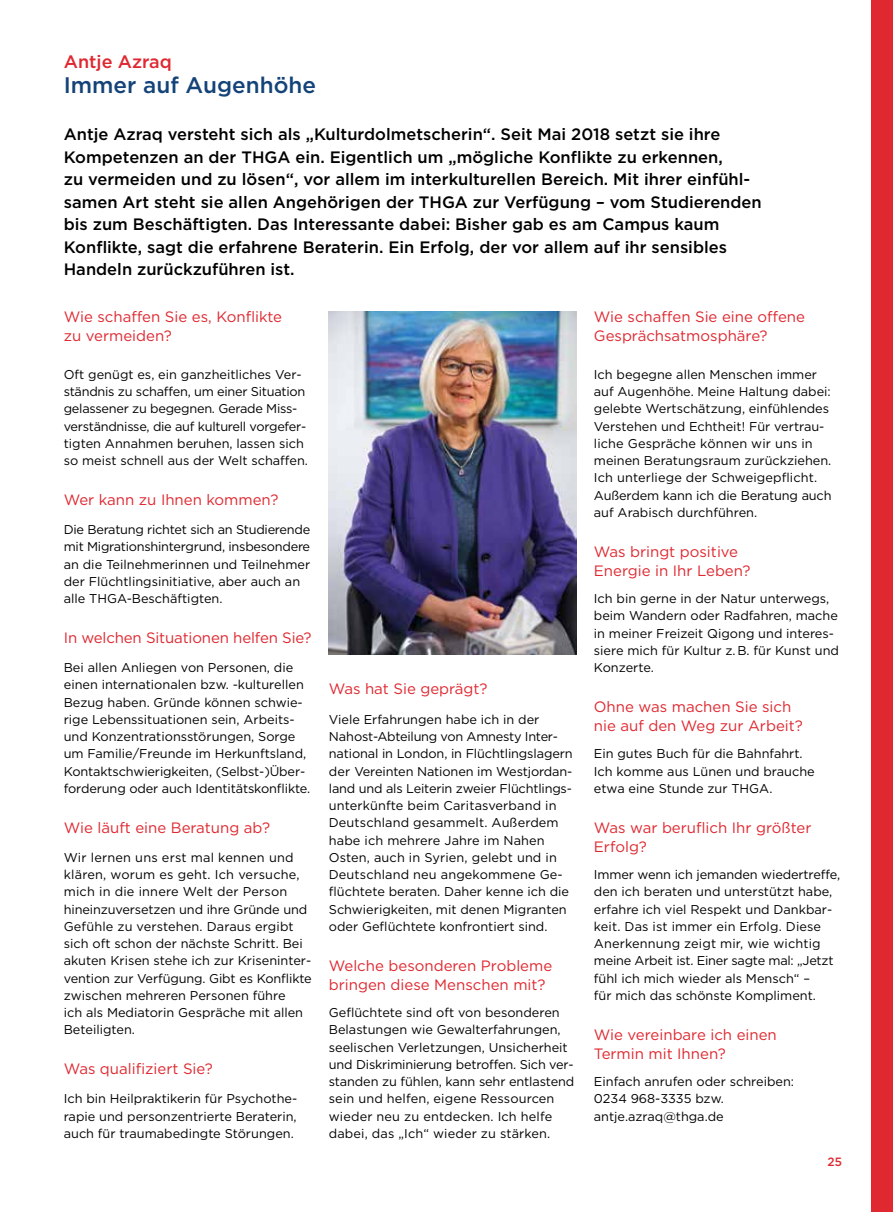
<style>
.page{position:relative;width:893px;height:1212px;background:#fff}
.page>*{position:absolute;margin:0;border:0;box-sizing:border-box;transform-origin:0 0}
.t1{font:500 22.5px "Gotham";color:#144378}
.t2{font:500 18px "Gotham";color:#df2830}
.t3{font:500 16.5px/22.5px "Gotham";color:#000}
.t4{font:15px/18.8px "Gotham";color:#df2830}
.t5{font:12.75px/17.2px "Gotham";color:#000}
.t6{font:12.75px/17.2px "Gotham";letter-spacing:-.02em;color:#000}
.t7{font:500 12px "Gotham";color:#df2830}
</style>
<div class="page">
<div style="left:872px;top:0;width:21px;height:1212px;background:#df2830"></div>
<img style="left:329px;top:311px;width:248px;height:344px">
<h2 class="t2" style="left:64px;top:50px;width:110px">Antje Azraq</h2>
<h1 class="t1" style="left:64px;top:71px;width:254px">Immer auf Augenhöhe</h1>
<p class="t3" style="left:64px;top:123px;width:699px">Antje Azraq versteht sich als „Kulturdolmetscherin“. Seit Mai 2018 setzt sie ihre Kompetenzen an der THGA ein. Eigentlich um „mögliche Konflikte zu erkennen,<br>zu vermeiden und zu lösen“, vor allem im interkulturellen Bereich. Mit ihrer einfühl&shy;samen Art steht sie allen Angehörigen der THGA zur Verfügung – vom Studierenden bis zum Beschäftigten. Das Interessante dabei: Bisher gab es am Campus kaum Konflikte, sagt die erfahrene Beraterin. Ein Erfolg, der vor allem auf ihr sensibles Handeln zurückzuführen ist.</p>
<p class="t4" style="left:594px;top:307px;width:213px">Wie schaffen Sie eine offene<br>Gesprächsatmosphäre?</p>
<p class="t5" style="left:594px;top:365px;width:239px">Ich begegne allen Menschen immer auf Augenhöhe. Meine Haltung dabei: gelebte Wertschätzung, einfühlendes Verstehen und Echtheit! Für vertrau&shy;liche Gespräche können wir uns in meinen Beratungsraum zurückziehen.<br>Ich unterliege der Schweigepflicht.<br>Außerdem kann ich die Beratung auch auf Arabisch durchführen.</p>
<p class="t4" style="left:594px;top:542px;width:158px">Was bringt positive<br>Energie in Ihr Leben?</p>
<p class="t5" style="left:594px;top:590px;width:247px">Ich bin gerne in der Natur unterwegs, beim Wandern oder Radfahren, mache in meiner Freizeit Qigong und interes&shy;siere mich für Kultur z. B. für Kunst und<br>Konzerte.</p>
<p class="t4" style="left:594px;top:697px;width:211px">Ohne was machen Sie sich nie auf den Weg zur Arbeit?</p>
<p class="t5" style="left:594px;top:745px;width:222px">Ein gutes Buch für die Bahnfahrt.<br>Ich komme aus Lünen und brauche etwa eine Stunde zur THGA.</p>
<p class="t4" style="left:594px;top:818px;width:219px">Was war beruflich Ihr größter<br>Erfolg?</p>
<p class="t5" style="left:594px;top:866px;width:248px">Immer wenn ich jemanden wiedertreffe, den ich beraten und unterstützt habe, erfahre ich viel Respekt und Dankbar&shy;keit. Das ist immer ein Erfolg. Diese Anerkennung zeigt mir, wie wichtig meine Arbeit ist. Einer sagte mal: „Jetzt fühl ich mich wieder als Mensch“ –<br>für mich das schönste Kompliment.</p>
<p class="t4" style="left:594px;top:1025px;width:184px">Wie vereinbare ich einen<br>Termin mit Ihnen?</p>
<p class="t5" style="left:594px;top:1073px;width:202px">Einfach anrufen oder schreiben:<br>0234 968-3335 bzw. antje.azraq@thga.de</p>
<p class="t7" style="left:827px;top:1154px;width:16px">25</p>
<p class="t4" style="left:64px;top:307px;width:220px">Wie schaffen Sie es, Konflikte zu vermeiden?</p>
<p class="t6" style="left:64px;top:365px;width:246px">Oft genügt es, ein ganzheitliches Ver&shy;ständnis zu schaffen, um einer Situation gelassener zu begegnen. Gerade Miss&shy;verständnisse, die auf kulturell vorgefer&shy;tigten Annahmen beruhen, lassen sich so meist schnell aus der Welt schaffen.</p>
<p class="t4" style="left:64px;top:490px;width:216px">Wer kann zu Ihnen kommen?</p>
<p class="t5" style="left:64px;top:521px;width:248px">Die Beratung richtet sich an Studierende mit Migrationshintergrund, insbesondere an die Teilnehmerinnen und Teilnehmer der Flüchtlingsinitiative, aber auch an alle THGA-Beschäftigten.</p>
<p class="t4" style="left:64px;top:628px;width:249px">In welchen Situationen helfen Sie?</p>
<p class="t5" style="left:64px;top:659px;width:248px">Bei allen Anliegen von Personen, die einen internationalen bzw. -kulturellen Bezug haben. Gründe können schwie&shy;rige Lebenssituationen sein, Arbeits&shy;und Konzentrationsstörungen, Sorge um Familie/Freunde im Herkunftsland, Kontaktschwierigkeiten, (Selbst-)Über&shy;forderung oder auch Identitätskonflikte.</p>
<p class="t4" style="left:64px;top:818px;width:208px">Wie läuft eine Beratung ab?</p>
<p class="t5" style="left:64px;top:848px;width:249px">Wir lernen uns erst mal kennen und klären, worum es geht. Ich versuche, mich in die innere Welt der Person hineinzuversetzen und ihre Gründe und Gefühle zu verstehen. Daraus ergibt sich oft schon der nächste Schritt. Bei akuten Krisen stehe ich zur Kriseninter&shy;vention zur Verfügung. Gibt es Konflikte zwischen mehreren Personen führe<br>ich als Mediatorin Gespräche mit allen Beteiligten.</p>
<p class="t4" style="left:64px;top:1059px;width:151px">Was qualifiziert Sie?</p>
<p class="t5" style="left:64px;top:1090px;width:235px;text-align:justify">Ich bin Heilpraktikerin für Psychothe&shy;rapie und personzentrierte Beraterin, auch für traumabedingte Störungen.</p>
<p class="t4" style="left:329px;top:679px;width:160px">Was hat Sie geprägt?</p>
<p class="t5" style="left:329px;top:710px;width:245px">Viele Erfahrungen habe ich in der Nahost-Abteilung von Amnesty Inter&shy;national in London, in Flüchtlingslagern der Vereinten Nationen im Westjordan&shy;land und als Leiterin zweier Flüchtlings&shy;unterkünfte beim Caritasverband in Deutschland gesammelt. Außerdem habe ich mehrere Jahre im Nahen Osten, auch in Syrien, gelebt und in Deutschland neu angekommene Ge&shy;flüchtete beraten. Daher kenne ich die Schwierigkeiten, mit denen Migranten oder Geflüchtete konfrontiert sind.</p>
<p class="t4" style="left:329px;top:956px;width:225px">Welche besonderen Probleme bringen diese Menschen mit?</p>
<p class="t5" style="left:329px;top:1004px;width:247px">Geflüchtete sind oft von besonderen Belastungen wie Gewalterfahrungen, seelischen Verletzungen, Unsicherheit und Diskriminierung betroffen. Sich ver&shy;standen zu fühlen, kann sehr entlastend sein und helfen, eigene Ressourcen wieder neu zu entdecken. Ich helfe dabei, das „Ich“ wieder zu stärken.</p>
</div>
